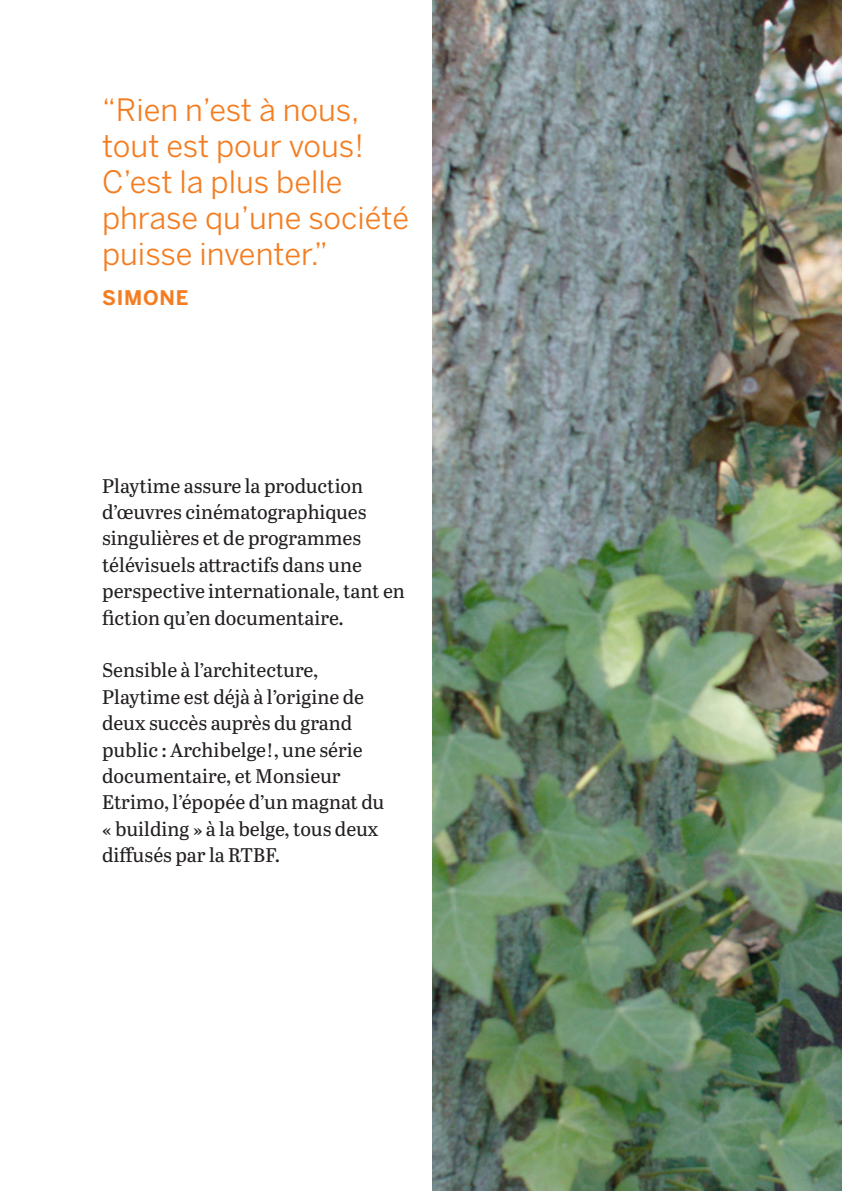
<style>
.page{position:relative;width:842px;height:1191px;background:#fff}
.page>*{position:absolute;margin:0;border:0;box-sizing:border-box;transform-origin:0 0}
.t1{font:30.6px/36px "Benton Sans";color:#f47d21}
.t2{font:700 20px "Benton Sans";letter-spacing:.04em;color:#f47d21}
.t3{font:19.8px/26.4px "Abril Text";color:#231f20}
</style>
<div class="page">
<img style="left:432px;top:0;width:410px;height:1191px">
<p class="t1" style="left:102px;top:91px;width:309px">“Rien n’est à nous, tout est pour vous!<br>C’est la plus belle phrase qu’une société puisse inventer.”</p>
<p class="t2" style="left:102px;top:285px;width:88px">SIMONE</p>
<p class="t3" style="left:102px;top:471px;width:304px">Playtime assure la production d’œuvres cinématographiques singulières et de programmes télévisuels attractifs dans une perspective internationale, tant en fiction qu’en documentaire.</p>
<p class="t3" style="left:102px;top:656px;width:284px">Sensible à l’architecture,<br>Playtime est déjà à l’origine de deux succès auprès du grand public : Archibelge!, une série documentaire, et Monsieur<br>Etrimo, l’épopée d’un magnat du « building » à la belge, tous deux diffusés par la RTBF.</p>
</div>
